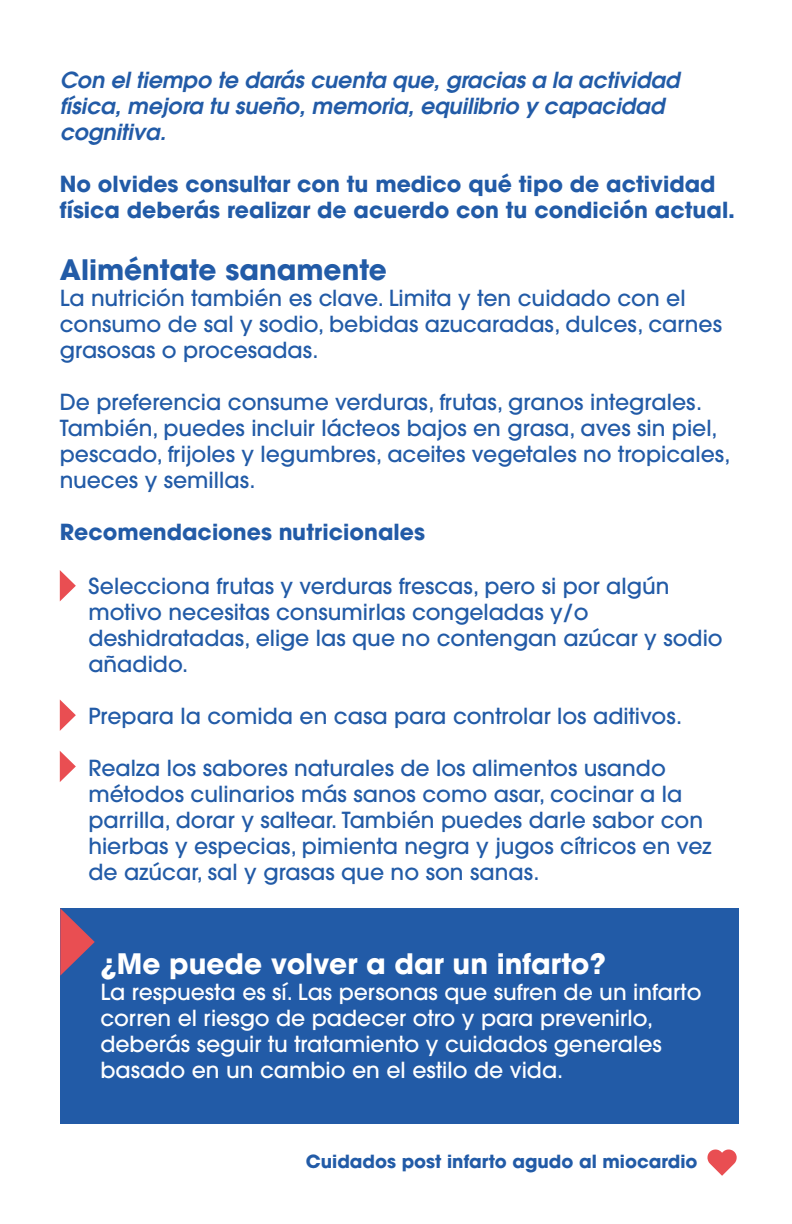
<style>
.page{position:relative;width:792px;height:1224px;background:#fff}
.page>*{position:absolute;margin:0;border:0;box-sizing:border-box;transform-origin:0 0}
.t1{font:700 28px "ITC Avant Garde Pro";color:#fff}
.t2{font:700 28px "ITC Avant Garde Pro";color:#225ba7}
.t3{font:500 22px/26px "ITC Avant Garde Pro";color:#225ba7}
.t4{font:500 22px/26px "ITC Avant Garde Pro";color:#fff}
.t5{font:700 22px/26px "ITC Avant Garde Pro";color:#225ba7}
.t6{font:italic 600 22px/26px "ITC Avant Garde Std";color:#225ba7}
.t7{font:700 18px "ITC Avant Garde Pro";color:#225ba7}
</style>
<div class="page">
<div style="left:60px;top:909px;width:679px;height:215px;background:#225ba7"></div>
<svg style="left:707px;top:1149px;width:30px;height:27px"></svg>
<svg style="left:60px;top:570px;width:16px;height:31px"></svg>
<svg style="left:60px;top:700px;width:16px;height:31px"></svg>
<svg style="left:60px;top:751px;width:16px;height:31px"></svg>
<svg style="left:60px;top:908px;width:35px;height:68px"></svg>
<p class="t6" style="left:60px;top:66px;width:621px">Con el tiempo te darás cuenta que, gracias a la actividad física, mejora tu sueño, memoria, equilibrio y capacidad cognitiva.</p>
<p class="t5" style="left:60px;top:170px;width:677px">No olvides consultar con tu medico qué tipo de actividad física deberás realizar de acuerdo con tu condición actual.</p>
<p class="t2" style="left:60px;top:251px;width:329px">Aliméntate sanamente</p>
<p class="t3" style="left:60px;top:284px;width:664px">La nutrición también es clave. Limita y ten cuidado con el consumo de sal y sodio, bebidas azucaradas, dulces, carnes grasosas o procesadas.</p>
<p class="t3" style="left:60px;top:388px;width:672px">De preferencia consume verduras, frutas, granos integrales.<br>También, puedes incluir lácteos bajos en grasa, aves sin piel, pescado, frijoles y legumbres, aceites vegetales no tropicales, nueces y semillas.</p>
<p class="t5" style="left:60px;top:519px;width:367px">Recomendaciones nutricionales</p>
<p class="t3" style="left:88px;top:573px;width:636px">Selecciona frutas y verduras frescas, pero si por algún motivo necesitas consumirlas congeladas y/o deshidratadas, elige las que no contengan azúcar y sodio añadido.</p>
<p class="t3" style="left:88px;top:703px;width:595px">Prepara la comida en casa para controlar los aditivos.</p>
<p class="t3" style="left:88px;top:755px;width:625px">Realza los sabores naturales de los alimentos usando métodos culinarios más sanos como asar, cocinar a la parrilla, dorar y saltear. También puedes darle sabor con hierbas y especias, pimienta negra y jugos cítricos en vez de azúcar, sal y grasas que no son sanas.</p>
<p class="t1" style="left:100px;top:945px;width:507px">¿Me puede volver a dar un infarto?</p>
<p class="t4" style="left:100px;top:979px;width:603px">La respuesta es sí. Las personas que sufren de un infarto corren el riesgo de padecer otro y para prevenirlo, deberás seguir tu tratamiento y cuidados generales basado en un cambio en el estilo de vida.</p>
<p class="t7" style="left:306px;top:1149px;width:393px">Cuidados post infarto agudo al miocardio</p>
</div>
